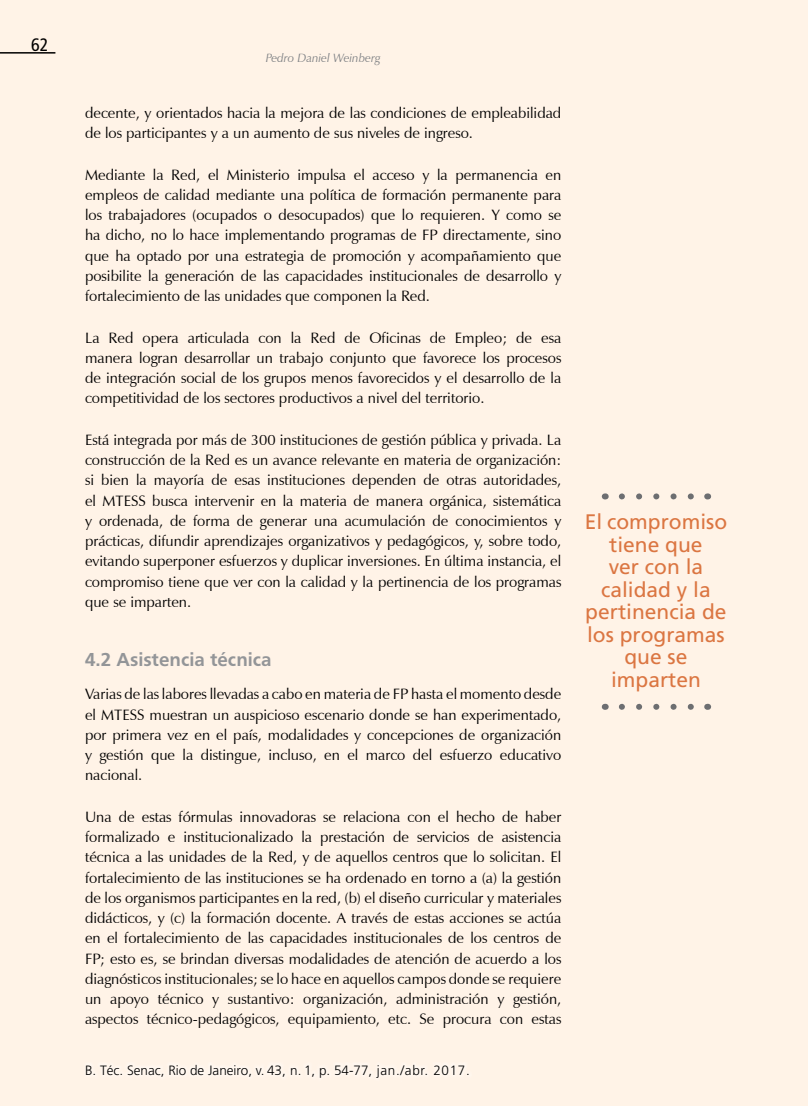
<style>
.page{position:relative;width:808px;height:1106px;background:#fff3e7}
.page>*{position:absolute;margin:0;border:0;box-sizing:border-box;transform-origin:0 0}
.t1{font:21px/22.5px "Frutiger";color:#db7642;text-align:center}
.t2{font:700 19.5px "Frutiger";color:#939598}
.t3{font:condensed 18px "Frutiger";color:#000}
.t4{font:15px/20.2px "Zapf Humanist 601 BT";color:#000;text-align:justify}
.t5{font:300 13.5px "Frutiger";color:#000}
.t6{font:italic 12px "Zapf Humanist 601 BT";color:#808285}
</style>
<div class="page">
<svg style="left:622px;top:493px;width:72px;height:6px"></svg>
<svg style="left:622px;top:704px;width:72px;height:6px"></svg>
<hr style="left:0;top:52px;width:55px;height:2px;background:#000">
<div style="left:84px;top:1061px;width:388px;height:20px;background:#fff5ec"></div>
<p class="t3" style="left:31px;top:35px;width:19px">62</p>
<p class="t6" style="left:266px;top:51px;width:116px">Pedro Daniel Weinberg</p>
<p class="t4" style="left:85px;top:102px;width:478px">decente, y orientados hacia la mejora de las condiciones de empleabilidad de los participantes y a un aumento de sus niveles de ingreso.</p>
<p class="t4" style="left:85px;top:164px;width:478px">Mediante la Red, el Ministerio impulsa el acceso y la permanencia en empleos de calidad mediante una política de formación permanente para los trabajadores (ocupados o desocupados) que lo requieren. Y como se ha dicho, no lo hace implementando programas de FP directamente, sino que ha optado por una estrategia de promoción y acompañamiento que posibilite la generación de las capacidades institucionales de desarrollo y fortalecimiento de las unidades que componen la Red.</p>
<p class="t4" style="left:85px;top:327px;width:478px">La Red opera articulada con la Red de Oficinas de Empleo; de esa manera logran desarrollar un trabajo conjunto que favorece los procesos de integración social de los grupos menos favorecidos y el desarrollo de la competitividad de los sectores productivos a nivel del territorio.</p>
<p class="t4" style="left:85px;top:429px;width:478px">Está integrada por más de 300 instituciones de gestión pública y privada. La construcción de la Red es un avance relevante en materia de organización: si bien la mayoría de esas instituciones dependen de otras autoridades, el MTESS busca intervenir en la materia de manera orgánica, sistemática y ordenada, de forma de generar una acumulación de conocimientos y prácticas, difundir aprendizajes organizativos y pedagógicos, y, sobre todo, evitando superponer esfuerzos y duplicar inversiones. En última instancia, el compromiso tiene que ver con la calidad y la pertinencia de los programas que se imparten.</p>
<h2 class="t2" style="left:85px;top:648px;width:188px">4.2 Asistencia técnica</h2>
<p class="t4" style="left:85px;top:684px;width:478px">Varias de las labores llevadas a cabo en materia de FP hasta el momento desde el MTESS muestran un auspicioso escenario donde se han experimentado, por primera vez en el país, modalidades y concepciones de organización y gestión que la distingue, incluso, en el marco del esfuerzo educativo nacional.</p>
<p class="t4" style="left:85px;top:806px;width:478px">Una de estas fórmulas innovadoras se relaciona con el hecho de haber formalizado e institucionalizado la prestación de servicios de asistencia técnica a las unidades de la Red, y de aquellos centros que lo solicitan. El fortalecimiento de las instituciones se ha ordenado en torno a (a) la gestión de los organismos participantes en la red, (b) el diseño curricular y materiales didácticos, y (c) la formación docente. A través de estas acciones se actúa en el fortalecimiento de las capacidades institucionales de los centros de FP; esto es, se brindan diversas modalidades de atención de acuerdo a los diagnósticos institucionales; se lo hace en aquellos campos donde se requiere un apoyo técnico y sustantivo: organización, administración y gestión, aspectos técnico-pedagógicos, equipamiento, etc. Se procura con estas</p>
<p class="t5" style="left:85px;top:1062px;width:386px">B. Téc. Senac, Rio de Janeiro, v. 43, n. 1, p. 54-77, jan./abr. 2017.</p>
<h1 class="t1" style="left:585px;top:510px;width:144px">El compromiso tiene que<br>ver con la calidad y la pertinencia de los programas que se imparten</h1>
</div>
